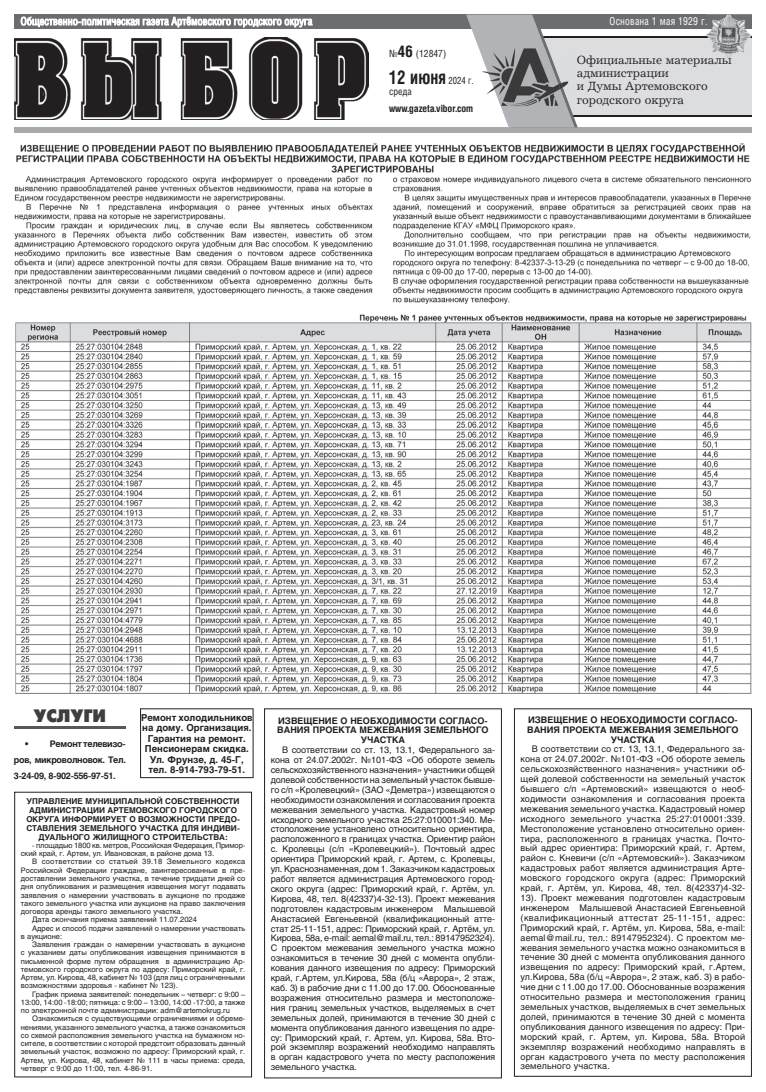
<style>
.page{position:relative;width:766px;height:1092px;background:#fff}
.page>*{position:absolute;margin:0;border:0;box-sizing:border-box;transform-origin:0 0}
.t1{font:700 19px "Helios Cond";color:#231f20;scale:.9 1}
.t2{font:700 18px "Futuris XC";color:#3e3e3f;scale:.9 1}
.t3{font:12px/13.2px "Excelsior Cyr Upright";color:#231f20}
.t4{font:11px "Helios Cond";letter-spacing:.02em;color:#fff;scale:.91 1}
.t5{font:700 10px "Helios Cond";color:#231f20}
.t6{font:10px "Helios Cond";color:#231f20}
.t7{font:700 9.5px/10.4px "Helios";color:#231f20;text-align:center}
.t8{font:9px/9.9px "Helios";letter-spacing:-.005em;color:#231f20;text-align:justify}
.t9{font:700 9px/9.9px "Helios";color:#231f20;text-align:center}
.t10{font:700 8px/8.8px "Helios";color:#231f20;text-align:center}
.t11{font:7.5px/8.2px "Helios";color:#231f20}
.t12{font:7.5px "Helios";letter-spacing:.03em;color:#231f20}
.s1{font-weight:700;font-size:16px}
.s2{font-weight:400;font-size:10px}
</style>
<div class="page">
<div style="left:514px;top:37px;width:237px;height:79px;background:#dcdddf"></div>
<div style="left:14px;top:15px;width:737px;height:14px;background:#6c6d70"></div>
<svg style="left:21px;top:16px;width:291px;height:12px"></svg>
<hr style="left:528px;top:36px;width:223px;height:1px;background:#231f20">
<hr style="left:528px;top:116px;width:223px;height:1px;background:#231f20">
<img style="left:14px;top:37px;width:354px;height:82px">
<div style="left:14px;top:127px;width:737px;height:5px;background:#a8a9ad"></div>
<svg style="left:466px;top:15px;width:111px;height:112px"></svg>
<img style="left:566px;top:47px;width:2px;height:59px">
<img style="left:482px;top:47px;width:84px;height:59px">
<img style="left:705px;top:14px;width:46px;height:45px">
<img style="left:705px;top:15px;width:46px;height:14px">
<img style="left:705px;top:36px;width:46px;height:2px">
<hr style="left:14px;top:726px;width:112px;height:2px;background:#57585a">
<svg style="left:140px;top:708px;width:113px;height:70px"></svg>
<svg style="left:14px;top:791px;width:238px;height:286px"></svg>
<img style="left:14px;top:143px;width:737px;height:550px">
<svg style="left:514px;top:708px;width:237px;height:368px"></svg>
<svg style="left:264px;top:708px;width:238px;height:370px"></svg>
<p class="t6" style="left:389px;top:48px;width:59px">№<span class="s1">46</span> (12847)</p>
<h1 class="t1" style="left:389px;top:66px;width:96px">12 июня <span class="s2">2024 г.</span></h1>
<p class="t6" style="left:389px;top:85px;width:24px">среда</p>
<p class="t5" style="left:389px;top:102px;width:86px">www.gazeta.vibor.com</p>
<p class="t4" style="left:609px;top:15px;width:109px">Основана 1 мая 1929 г.</p>
<h3 class="t3" style="left:576px;top:53px;width:156px">Официальные материалы администрации<br>и Думы Артемовского городского округа</h3>
<h2 class="t2" style="left:34px;top:706px;width:82px">УСЛУГИ</h2>
<p class="t9" style="left:14px;top:735px;width:113px;line-height:16px;text-align:justify;text-indent:11px">• Ремонт телевизо&shy;ров, микроволновок. Тел.<br>3-24-09, 8-902-556-97-51.</p>
<p class="t7" style="left:141px;top:712px;width:113px">Ремонт холодильников на дому. Организация.<br>Гарантия на ремонт.<br>Пенсионерам скидка.<br>Ул. Фрунзе, д. 45-Г, тел. 8-914-793-79-51.</p>
<p class="t10" style="left:26px;top:797px;width:215px">УПРАВЛЕНИЕ МУНИЦИПАЛЬНОЙ СОБСТВЕННОСТИ АДМИНИСТРАЦИИ АРТЕМОВСКОГО ГОРОДСКОГО ОКРУГА ИНФОРМИРУЕТ О ВОЗМОЖНОСТИ ПРЕДО-СТАВЛЕНИЯ ЗЕМЕЛЬНОГО УЧАСТКА ДЛЯ ИНДИВИ-ДУАЛЬНОГО ЖИЛИЩНОГО СТРОИТЕЛЬСТВА:</p>
<p class="t11" style="left:21px;top:841px;width:226px;text-indent:11px">- площадью 1800 кв. метров, Российская Федерация, Примор&shy;ский край, г. Артем, ул. Ивановская, в районе дома 13.</p>
<p class="t12" style="left:32px;top:857px;width:214px">В соответствии со статьей 39.18 Земельного кодекса</p>
<p class="t11" style="left:21px;top:865px;width:226px">Российской Федерации граждане, заинтересованные в пре-</p>
<p class="t11" style="left:21px;top:874px;width:226px">доставлении земельного участка, в течение тридцати дней со</p>
<p class="t11" style="left:21px;top:882px;width:226px">дня опубликования и размещения извещения могут подавать</p>
<p class="t11" style="left:21px;top:890px;width:226px">заявления о намерении участвовать в аукционе по продаже</p>
<p class="t11" style="left:21px;top:898px;width:226px">такого земельного участка или аукционе на право заключения</p>
<p class="t11" style="left:21px;top:907px;width:163px">договора аренды такого земельного участка.</p>
<p class="t11" style="left:32px;top:915px;width:166px">Дата окончания приема заявлений 11.07.2024</p>
<p class="t11" style="left:32px;top:923px;width:214px">Адрес и способ подачи заявлений о намерении участвовать</p>
<p class="t11" style="left:21px;top:931px;width:43px">в аукционе:</p>
<p class="t11" style="left:32px;top:940px;width:214px">Заявления граждан о намерении участвовать в аукционе</p>
<p class="t11" style="left:21px;top:948px;width:226px">с указанием даты опубликования извещения принимаются в</p>
<p class="t11" style="left:21px;top:956px;width:226px">письменной форме путем обращения в администрацию Ар-</p>
<p class="t11" style="left:21px;top:964px;width:226px">темовского городского округа по адресу: Приморский край, г.</p>
<p class="t11" style="left:21px;top:973px;width:226px">Артем, ул. Кирова, 48, кабинет № 103 (для лиц с ограниченными</p>
<p class="t11" style="left:21px;top:981px;width:158px">возможностями здоровья - кабинет № 123).</p>
<p class="t11" style="left:32px;top:989px;width:214px">График приема заявителей: понедельник – четверг: с 9:00 –</p>
<p class="t11" style="left:21px;top:997px;width:226px">13:00, 14:00 -18:00; пятница: с 9:00 – 13:00, 14:00 -17:00, а также</p>
<p class="t11" style="left:21px;top:1006px;width:210px">по электронной почте администрации: adm@artemokrug.ru</p>
<p class="t11" style="left:32px;top:1014px;width:214px">Ознакомиться с существующими ограничениями и обреме-</p>
<p class="t11" style="left:21px;top:1022px;width:226px">нениями, указанного земельного участка, а также ознакомиться</p>
<p class="t11" style="left:21px;top:1030px;width:226px">со схемой расположения земельного участка на бумажном но-</p>
<p class="t11" style="left:21px;top:1039px;width:226px">сителе, в соответствии с которой предстоит образовать данный</p>
<p class="t11" style="left:21px;top:1047px;width:226px">земельный участок, возможно по адресу: Приморский край, г.</p>
<p class="t11" style="left:21px;top:1055px;width:226px">Артем, ул. Кирова, 48, кабинет № 111 в часы приема: среда,</p>
<p class="t11" style="left:21px;top:1063px;width:133px">четверг с 9:00 до 11:00, тел. 4-86-91.</p>
<p class="t9" style="left:277px;top:715px;width:213px">ИЗВЕЩЕНИЕ О НЕОБХОДИМОСТИ СОГЛАСО-<br>ВАНИЯ ПРОЕКТА МЕЖЕВАНИЯ ЗЕМЕЛЬНОГО<br>УЧАСТКА</p>
<p class="t8" style="left:271px;top:745px;width:226px;text-indent:11px">В соответствии со ст. 13, 13.1, Федерального за&shy;кона от 24.07.2002г. №101-ФЗ «Об обороте земель сельскохозяйственного назначения» участники общей долевой собственности на земельный участок бывше&shy;го с/п «Кролевецкий» (ЗАО «Деметра») извещаются о необходимости ознакомления и согласования проекта межевания земельного участка. Кадастровый номер исходного земельного участка 25:27:010001:340. Ме&shy;стоположение установлено относительно ориентира, расположенного в границах участка. Ориентир район с. Кролевцы (с/п «Кролевецкий»). Почтовый адрес ориентира Приморский край, г. Артем, с. Кролевцы, ул. Краснознаменная, дом 1. Заказчиком кадастровых работ является администрация Артемовского город&shy;ского округа (адрес: Приморский край, г. Артём, ул.<br>Кирова, 48, тел. 8(42337)4-32-13). Проект межевания подготовлен кадастровым инженером Малышевой Анастасией Евгеньевной (квалификационный атте&shy;стат 25-11-151, адрес: Приморский край, г. Артём, ул.<br>Кирова, 58а, e-mail: aemal@mail.ru, тел.: 89147952324).<br>С проектом межевания земельного участка можно ознакомиться в течение 30 дней с момента опубли&shy;кования данного извещения по адресу: Приморский край, г.Артем, ул.Кирова, 58а (б/ц «Аврора», 2 этаж, каб. 3) в рабочие дни с 11.00 до 17.00. Обоснованные возражения относительно размера и местоположе&shy;ния границ земельных участков, выделяемых в счет земельных долей, принимаются в течение 30 дней с момента опубликования данного извещения по адре&shy;су: Приморский край, г. Артем, ул. Кирова, 58а. Вто&shy;рой экземпляр возражений необходимо направлять в орган кадастрового учета по месту расположения земельного участка.</p>
<p class="t9" style="left:527px;top:714px;width:213px">ИЗВЕЩЕНИЕ О НЕОБХОДИМОСТИ СОГЛАСО-<br>ВАНИЯ ПРОЕКТА МЕЖЕВАНИЯ ЗЕМЕЛЬНОГО<br>УЧАСТКА</p>
<p class="t8" style="left:520px;top:744px;width:226px;text-indent:11px">В соответствии со ст. 13, 13.1, Федерального за&shy;кона от 24.07.2002г. №101-ФЗ «Об обороте земель сельскохозяйственного назначения» участники об&shy;щей долевой собственности на земельный участок бывшего с/п «Артемовский» извещаются о необ&shy;ходимости ознакомления и согласования проекта межевания земельного участка. Кадастровый номер исходного земельного участка 25:27:010001:339.<br>Местоположение установлено относительно ориен&shy;тира, расположенного в границах участка. Почто&shy;вый адрес ориентира: Приморский край, г. Артем, район с. Кневичи (с/п «Артемовский»). Заказчиком кадастровых работ является администрация Арте&shy;мовского городского округа (адрес: Приморский край, г. Артём, ул. Кирова, 48, тел. 8(42337)4-32- 13). Проект межевания подготовлен кадастровым инженером Малышевой Анастасией Евгеньевной (квалификационный аттестат 25-11-151, адрес:<br>Приморский край, г. Артём, ул. Кирова, 58а, e-mail: aemal@mail.ru, тел.: 89147952324). С проектом ме&shy;жевания земельного участка можно ознакомиться в течение 30 дней с момента опубликования данного извещения по адресу: Приморский край, г.Артем, ул.Кирова, 58а (б/ц «Аврора», 2 этаж, каб. 3) в рабо&shy;чие дни с 11.00 до 17.00. Обоснованные возражения относительно размера и местоположения границ земельных участков, выделяемых в счет земельных долей, принимаются в течение 30 дней с момента опубликования данного извещения по адресу: При&shy;морский край, г. Артем, ул. Кирова, 58а. Второй экземпляр возражений необходимо направлять в орган кадастрового учета по месту расположения земельного участка.</p>
</div>
